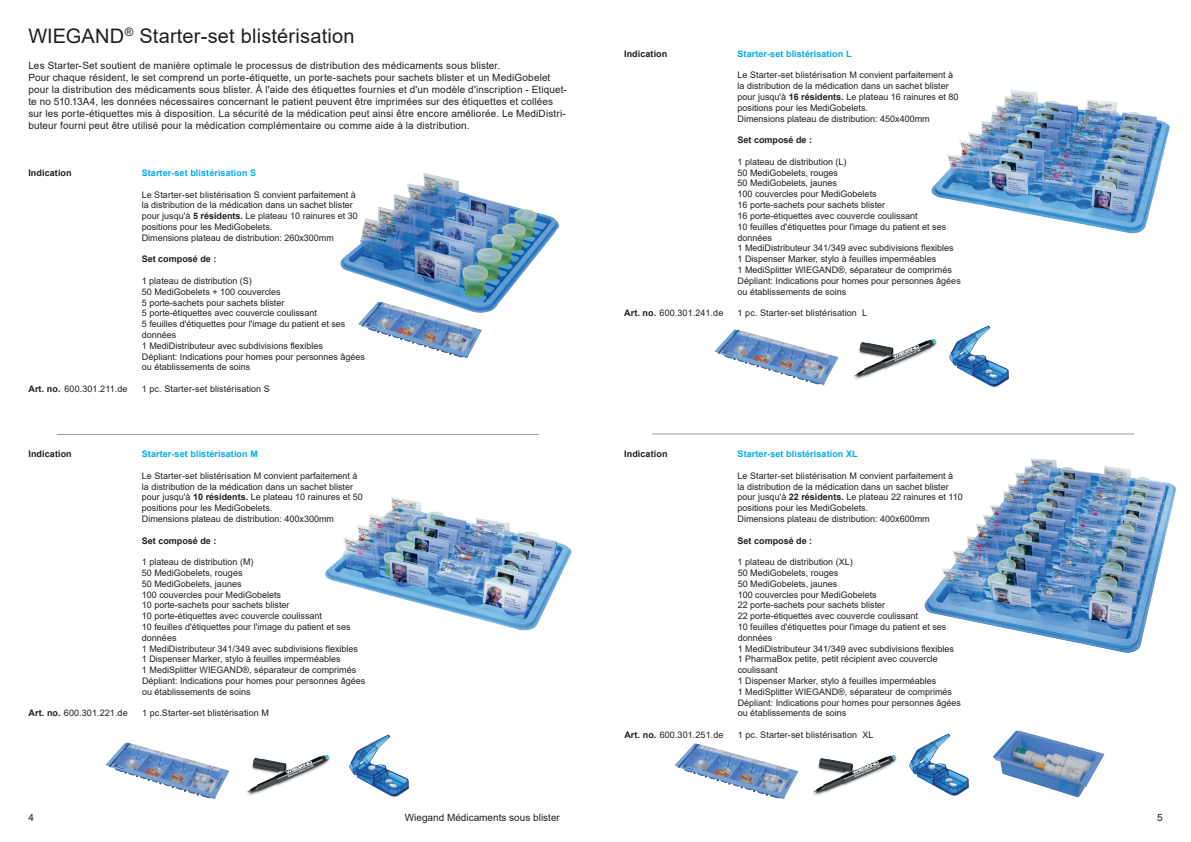
<style>
.page{position:relative;width:1191px;height:842px;background:#fff}
.page>*{position:absolute;margin:0;border:0;box-sizing:border-box;transform-origin:0 0}
.t1{font:20px "Arial";letter-spacing:.01em;color:#231f20}
.t2{font:10px/12px "Arial";letter-spacing:.015em;color:#231f20}
.t3{font:9px/10.8px "Arial";color:#231f20}
.t4{font:700 9px "Arial";letter-spacing:.01em;color:#00aceb}
.t5{font:700 9px "Arial";letter-spacing:.005em;color:#231f20}
.s1{font-weight:700}
</style>
<div class="page">
<img style="left:931px;top:90px;width:239px;height:144px">
<img style="left:924px;top:459px;width:252px;height:194px">
<img style="left:325px;top:497px;width:247px;height:134px">
<img style="left:340px;top:173px;width:219px;height:138px">
<hr style="left:57px;top:434px;width:482px;height:1px;background:#939598">
<hr style="left:652px;top:434px;width:482px;height:1px;background:#939598">
<img style="left:358px;top:294px;width:132px;height:65px">
<img style="left:106px;top:742px;width:124px;height:57px">
<img style="left:715px;top:329px;width:124px;height:57px">
<img style="left:675px;top:743px;width:124px;height:57px">
<img style="left:247px;top:754px;width:83px;height:42px">
<img style="left:813px;top:755px;width:84px;height:41px">
<img style="left:854px;top:339px;width:83px;height:41px">
<img style="left:949px;top:325px;width:60px;height:62px">
<img style="left:349px;top:734px;width:60px;height:63px">
<img style="left:909px;top:733px;width:60px;height:63px">
<img style="left:992px;top:730px;width:113px;height:68px">
<h1 class="t1" style="left:28px;top:22px;width:328px">WIEGAND<sup>®</sup> Starter-set blistérisation</h1>
<p class="t2" style="left:28px;top:60px;width:540px">Les Starter-Set soutient de manière optimale le processus de distribution des médicaments sous blister.<br>Pour chaque résident, le set comprend un porte-étiquette, un porte-sachets pour sachets blister et un MediGobelet pour la distribution des médicaments sous blister. À l'aide des étiquettes fournies et d'un modèle d'inscription - Etiquet&shy;te no 510.13A4, les données nécessaires concernant le patient peuvent être imprimées sur des étiquettes et collées sur les porte-étiquettes mis à disposition. La sécurité de la médication peut ainsi être encore améliorée. Le MediDistri&shy;buteur fourni peut être utilisé pour la médication complémentaire ou comme aide à la distribution.</p>
<p class="t5" style="left:28px;top:166px;width:45px">Indication</p>
<p class="t4" style="left:142px;top:166px;width:116px">Starter-set blistérisation S</p>
<p class="t3" style="left:142px;top:189px;width:217px">Le Starter-set blistérisation S convient parfaitement à la distribution de la médication dans un sachet blister pour jusqu'à <span class="s1">5 résidents.</span> Le plateau 10 rainures et 30 positions pour les MediGobelets.<br>Dimensions plateau de distribution: 260x300mm</p>
<p class="t5" style="left:142px;top:253px;width:76px">Set composé de :</p>
<p class="t3" style="left:142px;top:275px;width:225px">1 plateau de distribution (S)<br>50 MediGobelets + 100 couvercles<br>5 porte-sachets pour sachets blister<br>5 porte-étiquettes avec couvercle coulissant<br>5 feuilles d'étiquettes pour l'image du patient et ses données<br>1 MediDistributeur avec subdivisions flexibles<br>Dépliant: Indications pour homes pour personnes âgées ou établissements de soins</p>
<p class="t3" style="left:28px;top:383px;width:101px"><span class="s1">Art. no.</span> 600.301.211.de</p>
<p class="t3" style="left:142px;top:383px;width:130px">1 pc. Starter-set blistérisation S</p>
<p class="t5" style="left:28px;top:448px;width:45px">Indication</p>
<p class="t4" style="left:142px;top:448px;width:117px">Starter-set blistérisation M</p>
<p class="t3" style="left:142px;top:470px;width:222px">Le Starter-set blistérisation M convient parfaitement à la distribution de la médication dans un sachet blister pour jusqu'à <span class="s1">10 résidents.</span> Le plateau 10 rainures et 50 positions pour les MediGobelets.<br>Dimensions plateau de distribution: 400x300mm</p>
<p class="t5" style="left:142px;top:534px;width:76px">Set composé de :</p>
<p class="t3" style="left:142px;top:556px;width:225px">1 plateau de distribution (M)<br>50 MediGobelets, rouges<br>50 MediGobelets, jaunes<br>100 couvercles pour MediGobelets<br>10 porte-sachets pour sachets blister<br>10 porte-étiquettes avec couvercle coulissant<br>10 feuilles d'étiquettes pour l'image du patient et ses données<br>1 MediDistributeur 341/349 avec subdivisions flexibles 1 Dispenser Marker, stylo à feuilles imperméables<br>1 MediSplitter WIEGAND®, séparateur de comprimés Dépliant: Indications pour homes pour personnes âgées ou établissements de soins</p>
<p class="t3" style="left:29px;top:708px;width:101px"><span class="s1">Art. no.</span> 600.301.221.de</p>
<p class="t3" style="left:142px;top:708px;width:128px">1 pc.Starter-set blistérisation M</p>
<p class="t5" style="left:624px;top:47px;width:45px">Indication</p>
<p class="t4" style="left:737px;top:47px;width:115px">Starter-set blistérisation L</p>
<p class="t3" style="left:737px;top:70px;width:222px">Le Starter-set blistérisation M convient parfaitement à la distribution de la médication dans un sachet blister pour jusqu'à <span class="s1">16 résidents.</span> Le plateau 16 rainures et 80 positions pour les MediGobelets.<br>Dimensions plateau de distribution: 450x400mm</p>
<p class="t5" style="left:737px;top:134px;width:76px">Set composé de :</p>
<p class="t3" style="left:737px;top:156px;width:225px">1 plateau de distribution (L)<br>50 MediGobelets, rouges<br>50 MediGobelets, jaunes<br>100 couvercles pour MediGobelets<br>16 porte-sachets pour sachets blister<br>16 porte-étiquettes avec couvercle coulissant<br>10 feuilles d'étiquettes pour l'image du patient et ses données<br>1 MediDistributeur 341/349 avec subdivisions flexibles 1 Dispenser Marker, stylo à feuilles imperméables<br>1 MediSplitter WIEGAND®, séparateur de comprimés Dépliant: Indications pour homes pour personnes âgées ou établissements de soins</p>
<p class="t3" style="left:624px;top:307px;width:101px"><span class="s1">Art. no.</span> 600.301.241.de</p>
<p class="t3" style="left:737px;top:307px;width:131px">1 pc. Starter-set blistérisation L</p>
<p class="t5" style="left:624px;top:448px;width:45px">Indication</p>
<p class="t4" style="left:737px;top:448px;width:122px">Starter-set blistérisation XL</p>
<p class="t3" style="left:737px;top:470px;width:227px">Le Starter-set blistérisation M convient parfaitement à<br>la distribution de la médication dans un sachet blister pour jusqu'à <span class="s1">22 résidents.</span> Le plateau 22 rainures et 110 positions pour les MediGobelets.<br>Dimensions plateau de distribution: 400x600mm</p>
<p class="t5" style="left:737px;top:534px;width:76px">Set composé de :</p>
<p class="t3" style="left:737px;top:556px;width:225px">1 plateau de distribution (XL)<br>50 MediGobelets, rouges<br>50 MediGobelets, jaunes<br>100 couvercles pour MediGobelets<br>22 porte-sachets pour sachets blister<br>22 porte-étiquettes avec couvercle coulissant<br>10 feuilles d'étiquettes pour l'image du patient et ses données<br>1 MediDistributeur 341/349 avec subdivisions flexibles 1 PharmaBox petite, petit récipient avec couvercle coulissant<br>1 Dispenser Marker, stylo à feuilles imperméables<br>1 MediSplitter WIEGAND®, séparateur de comprimés Dépliant: Indications pour homes pour personnes âgées ou établissements de soins</p>
<p class="t3" style="left:624px;top:729px;width:101px"><span class="s1">Art. no.</span> 600.301.251.de</p>
<p class="t3" style="left:737px;top:729px;width:137px">1 pc. Starter-set blistérisation XL</p>
<p class="t2" style="left:28px;top:811px;width:7px">4</p>
<p class="t2" style="left:405px;top:811px;width:157px">Wiegand Médicaments sous blister</p>
<p class="t2" style="left:1157px;top:811px;width:7px">5</p>
</div>
